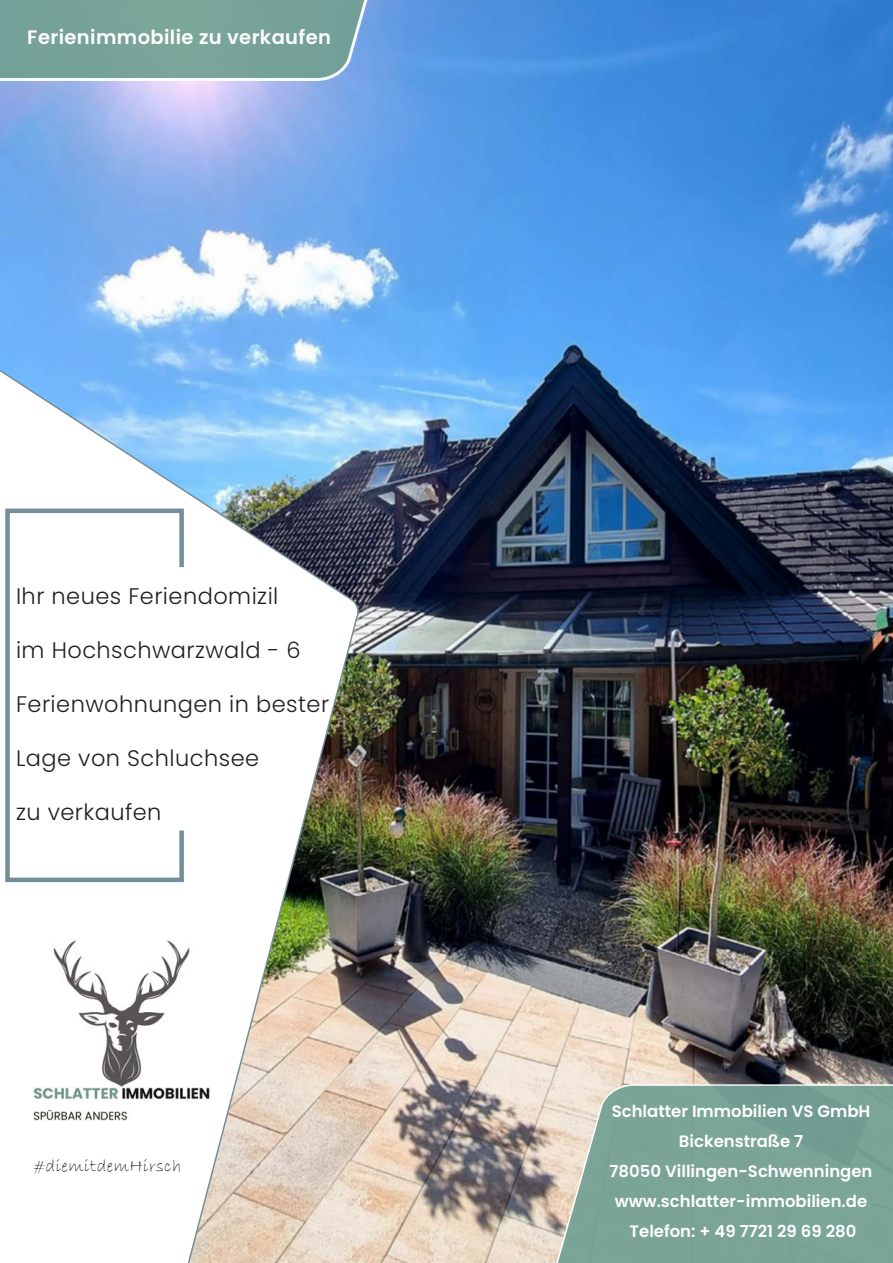
<style>
.page{position:relative;width:893px;height:1263px;background:#fff}
.page>*{position:absolute;margin:0;border:0;box-sizing:border-box;transform-origin:0 0}
.t1{font:300 22.5px "Poppins";letter-spacing:.02em;color:#231f20}
.t2{font:600 19.5px "Poppins";letter-spacing:.02em;color:#fff}
.t3{font:18px "Bradley Hand ITC";letter-spacing:.02em;color:#231f20}
.t4{font:600 16.5px "Poppins";color:#fff}
</style>
<div class="page">
<img style="left:0;top:0;width:893px;height:1263px">
<svg style="left:0;top:0;width:419px;height:82px;background:#7aa5a9"></svg>
<svg style="left:531px;top:1083px;width:362px;height:180px;background:#89aa9d"></svg>
<img style="left:0;top:252px;width:362px;height:1011px">
<svg style="left:3px;top:506px;width:183px;height:378px"></svg>
<img style="left:33px;top:939px;width:178px;height:182px">
<p class="t2" style="left:27px;top:26px;width:305px">Ferienimmobilie zu verkaufen</p>
<p class="t1" style="left:16px;top:583px;width:264px">Ihr neues Feriendomizil</p>
<p class="t1" style="left:16px;top:637px;width:286px">im Hochschwarzwald - 6</p>
<p class="t1" style="left:16px;top:691px;width:315px">Ferienwohnungen in bester</p>
<p class="t1" style="left:16px;top:745px;width:245px">Lage von Schluchsee</p>
<p class="t1" style="left:16px;top:799px;width:147px">zu verkaufen</p>
<p class="t3" style="left:34px;top:1154px;width:149px">#diemitdemHirsch</p>
<p class="t4" style="left:612px;top:1101px;width:260px">Schlatter Immobilien VS GmbH</p>
<p class="t4" style="left:679px;top:1131px;width:126px">Bickenstraße 7</p>
<p class="t4" style="left:610px;top:1161px;width:264px">78050 Villingen-Schwenningen</p>
<p class="t4" style="left:615px;top:1191px;width:254px">www.schlatter-immobilien.de</p>
<p class="t4" style="left:630px;top:1221px;width:228px">Telefon: + 49 7721 29 69 280</p>
</div>
